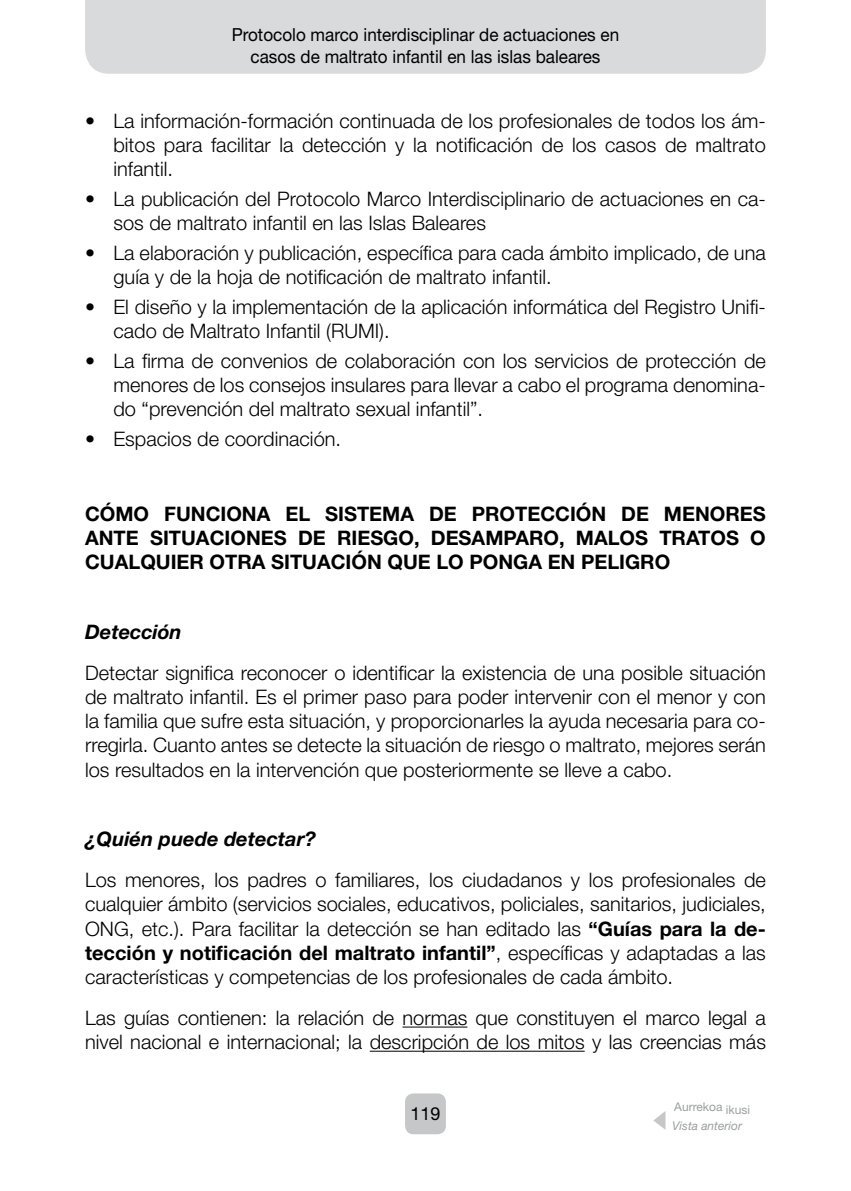
<style>
.page{position:relative;width:851px;height:1191px;background:#fff}
.page>*{position:absolute;margin:0;border:0;box-sizing:border-box;transform-origin:0 0}
.t1{font:300 20px/24.2px "Helvetica Neue LT Std";color:#000;text-align:justify}
.t2{font:700 20px/24.2px "Helvetica Neue LT Std";color:#000;text-align:justify}
.t3{font:italic 700 20px "Helvetica Neue LT Std";color:#000}
.t4{font:18px/21.6px "Helvetica Neue LT Std";color:#000;text-align:center;scale:.95 1}
.t5{font:18px "Helvetica Neue LT Std";color:#000}
.t6{font:italic 12px "Helvetica Neue LT Std";color:#9c9e9f}
.t7{font:12px "Helvetica Neue LT Std";color:#9c9e9f}
.s1{font-weight:700}
</style>
<div class="page">
<div style="left:405px;top:1093px;width:41px;height:41px;background:#c6c7c8;border-radius:9px"></div>
<div style="left:85px;top:0;width:680px;height:74px;background:#d9dadb"></div>
<hr style="left:402px;top:1026px;width:65px;height:1px;background:#000">
<hr style="left:369px;top:1050px;width:215px;height:1px;background:#000">
<svg style="left:653px;top:1111px;width:12px;height:18px"></svg>
<p class="t4" style="left:232px;top:24px;width:409px">Protocolo marco interdisciplinar de actuaciones en casos de maltrato infantil en las islas baleares</p>
<p class="t1" style="left:113px;top:108px;width:654px;text-indent:-28px">• La información-formación continuada de los profesionales de todos los ám&shy;bitos para facilitar la detección y la notificación de los casos de maltrato infantil.</p>
<p class="t1" style="left:113px;top:186px;width:653px;text-indent:-28px">• La publicación del Protocolo Marco Interdisciplinario de actuaciones en ca&shy;sos de maltrato infantil en las Islas Baleares</p>
<p class="t1" style="left:113px;top:240px;width:653px;text-indent:-28px">• La elaboración y publicación, específica para cada ámbito implicado, de una guía y de la hoja de notificación de maltrato infantil.</p>
<p class="t1" style="left:113px;top:294px;width:654px;text-indent:-28px">• El diseño y la implementación de la aplicación informática del Registro Unifi&shy;cado de Maltrato Infantil (RUMI).</p>
<p class="t1" style="left:113px;top:348px;width:653px;text-indent:-28px">• La firma de convenios de colaboración con los servicios de protección de menores de los consejos insulares para llevar a cabo el programa denomina&shy;do “prevención del maltrato sexual infantil”.</p>
<p class="t1" style="left:85px;top:426px;width:257px">• Espacios de coordinación.</p>
<p class="t2" style="left:85px;top:501px;width:682px">CÓMO FUNCIONA EL SISTEMA DE PROTECCIÓN DE MENORES ANTE SITUACIONES DE RIESGO, DESAMPARO, MALOS TRATOS O CUALQUIER OTRA SITUACIÓN QUE LO PONGA EN PELIGRO</p>
<p class="t3" style="left:85px;top:619px;width:98px">Detección</p>
<p class="t1" style="left:85px;top:660px;width:682px">Detectar significa reconocer o identificar la existencia de una posible situación de maltrato infantil. Es el primer paso para poder intervenir con el menor y con la familia que sufre esta situación, y proporcionarles la ayuda necesaria para co&shy;rregirla. Cuanto antes se detecte la situación de riesgo o maltrato, mejores serán los resultados en la intervención que posteriormente se lleve a cabo.</p>
<p class="t3" style="left:85px;top:826px;width:232px">¿Quién puede detectar?</p>
<p class="t1" style="left:85px;top:867px;width:682px">Los menores, los padres o familiares, los ciudadanos y los profesionales de cualquier ámbito (servicios sociales, educativos, policiales, sanitarios, judiciales, ONG, etc.). Para facilitar la detección se han editado las <span class="s1">“Guías para la de&shy;tección y notificación del maltrato infantil”</span>, específicas y adaptadas a las características y competencias de los profesionales de cada ámbito.</p>
<p class="t1" style="left:85px;top:1005px;width:682px">Las guías contienen: la relación de normas que constituyen el marco legal a nivel nacional e internacional; la descripción de los mitos y las creencias más</p>
<p class="t5" style="left:410px;top:1103px;width:32px">119</p>
<p class="t7" style="left:674px;top:1099px;width:77px">Aurrekoa ikusi</p>
<p class="t6" style="left:672px;top:1119px;width:71px">Vista anterior</p>
</div>
